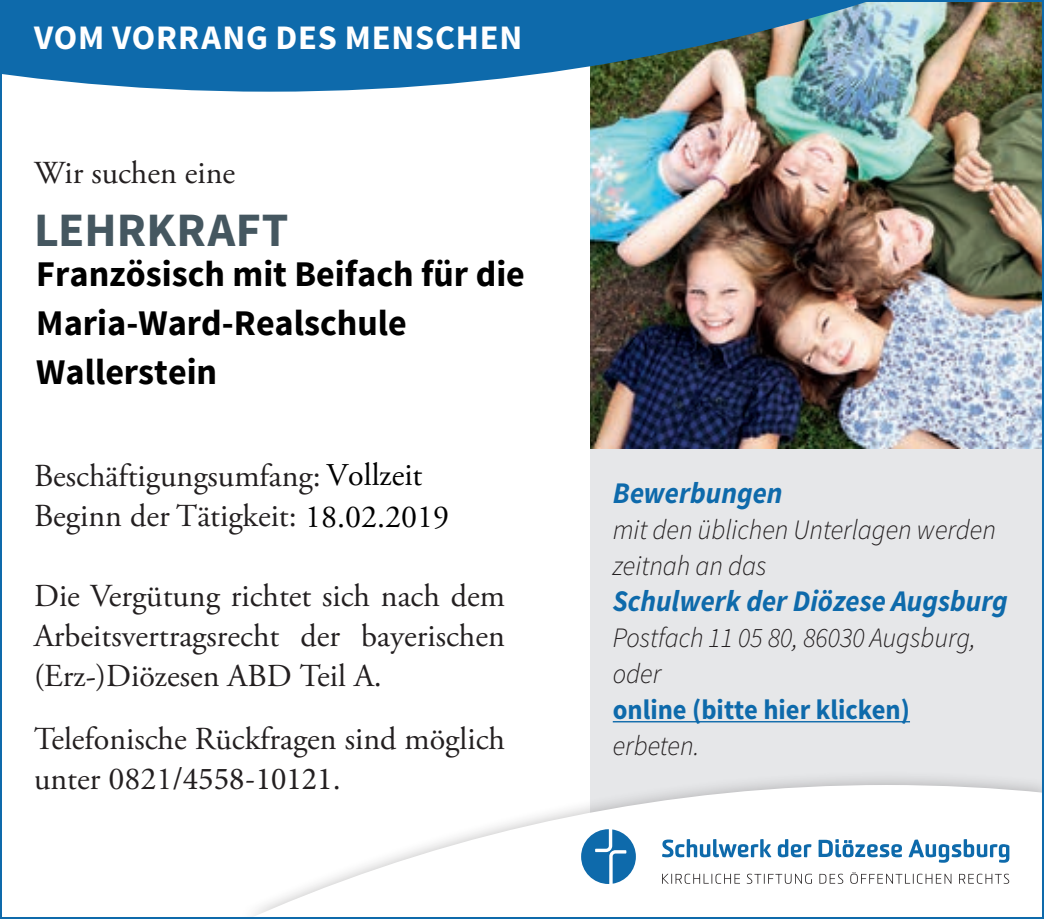
<style>
.page{position:relative;width:1044px;height:919px;background:#fff}
.page>*{position:absolute;margin:0;border:0;box-sizing:border-box;transform-origin:0 0}
.t1{font:700 48px "Source Sans Pro";letter-spacing:.005em;color:#455760}
.t2{font:700 36px/48.8px "Source Sans Pro";color:#000}
.Titeltext{font:700 34.4px "Source Sans Pro";letter-spacing:.025em;color:#fff}
.Body{font:32px/40px "Adobe Garamond Pro";color:#231f20}
.Marginaltext_Zuwisch{font:italic 700 30px "Source Sans Pro";color:#0e6aab;scale:.95 1}
.Marginaltext{font:italic 300 28px/36px "Source Sans Pro";color:#231f20;scale:.95 1}
.Marginaltext_Zuwisch-2{font:italic 300 28px/36px "Source Sans Pro";color:#231f20;scale:.95 1}
.Marginaltext_Zuwisch-3{font:700 28px "Source Sans Pro";color:#0e6aab;scale:.95 1}
.s1{font-size:30.8px}
.s2{color:#000}
.s3{font-family:"Minion Pro"}
</style>
<div class="page">
<div style="left:590px;top:400px;width:453px;height:518px;background:#e6e7e9"></div>
<hr style="left:612px;top:721px;width:297px;height:1px;background:#0e6aab">
<img style="left:590px;top:92px;width:450px;height:356px">
<img style="left:3px;top:3px;width:1037px;height:89px">
<div style="left:237px;top:769px;width:806px;height:149px;background:#231f20;opacity:.3"></div>
<div style="left:237px;top:785px;width:803px;height:130px;background:#fff"></div>
<svg style="left:662px;top:839px;width:109px;height:18px;background:#97bfda"></svg>
<svg style="left:777px;top:839px;width:34px;height:18px"></svg>
<svg style="left:818px;top:839px;width:83px;height:18px"></svg>
<svg style="left:908px;top:839px;width:101px;height:23px;background:#a8c9e0"></svg>
<svg style="left:581px;top:829px;width:54px;height:54px;background:#5495c3"></svg>
<svg style="left:662px;top:873px;width:77px;height:10px"></svg>
<svg style="left:746px;top:873px;width:65px;height:10px"></svg>
<svg style="left:819px;top:873px;width:24px;height:10px"></svg>
<svg style="left:850px;top:872px;width:101px;height:11px"></svg>
<svg style="left:958px;top:873px;width:50px;height:10px"></svg>
<p class="Titeltext" style="left:34px;top:15px;width:489px">VOM VORRANG DES MENSCHEN</p>
<p class="Body" style="left:34px;top:154px;width:203px">Wir suchen eine</p>
<h2 class="t1" style="left:34px;top:199px;width:256px">LEHRKRAFT</h2>
<p class="t2" style="left:36px;top:251px;width:490px">Französisch mit Beifach für die<br>Maria-Ward-Realschule<br>Wallerstein</p>
<h2 class="Body" style="left:34px;top:456px;width:416px">Besch<span class="s1">ä</span>ftigungsumfang: <span class="s2">Vollzeit<br></span>Beginn der T<span class="s1">ä</span>tigkeit: <span class="s2">18.02.2019</span></h2>
<h2 class="Body" style="left:34px;top:576px;width:472px;text-align:justify">Die Verg<span class="s1">ü</span>tung richtet sich nach dem Arbeitsvertragsrecht der bayerischen (Erz-)Di<span class="s1">ö</span>zesen ABD Teil A.</h2>
<h2 class="Body" style="left:34px;top:719px;width:472px">Telefonische R<span class="s1">ü</span>ckfragen sind m<span class="s1">ö</span>glich unter 0821/<span class="s3">4558-10121</span>.</h2>
<p class="Marginaltext_Zuwisch" style="left:612px;top:473px;width:180px">Bewerbungen</p>
<p class="Marginaltext" style="left:612px;top:511px;width:405px">mit den üblichen Unterlagen werden zeitnah an das</p>
<p class="Marginaltext_Zuwisch" style="left:612px;top:581px;width:417px">Schulwerk der Diözese Augsburg</p>
<p class="Marginaltext_Zuwisch-2" style="left:612px;top:619px;width:383px">Postfach 11 05 80, 86030 Augsburg, oder</p>
<p class="Marginaltext_Zuwisch-3" style="left:612px;top:691px;width:314px">online (bitte hier klicken)</p>
<p class="Marginaltext" style="left:612px;top:727px;width:93px">erbeten.</p>
</div>
